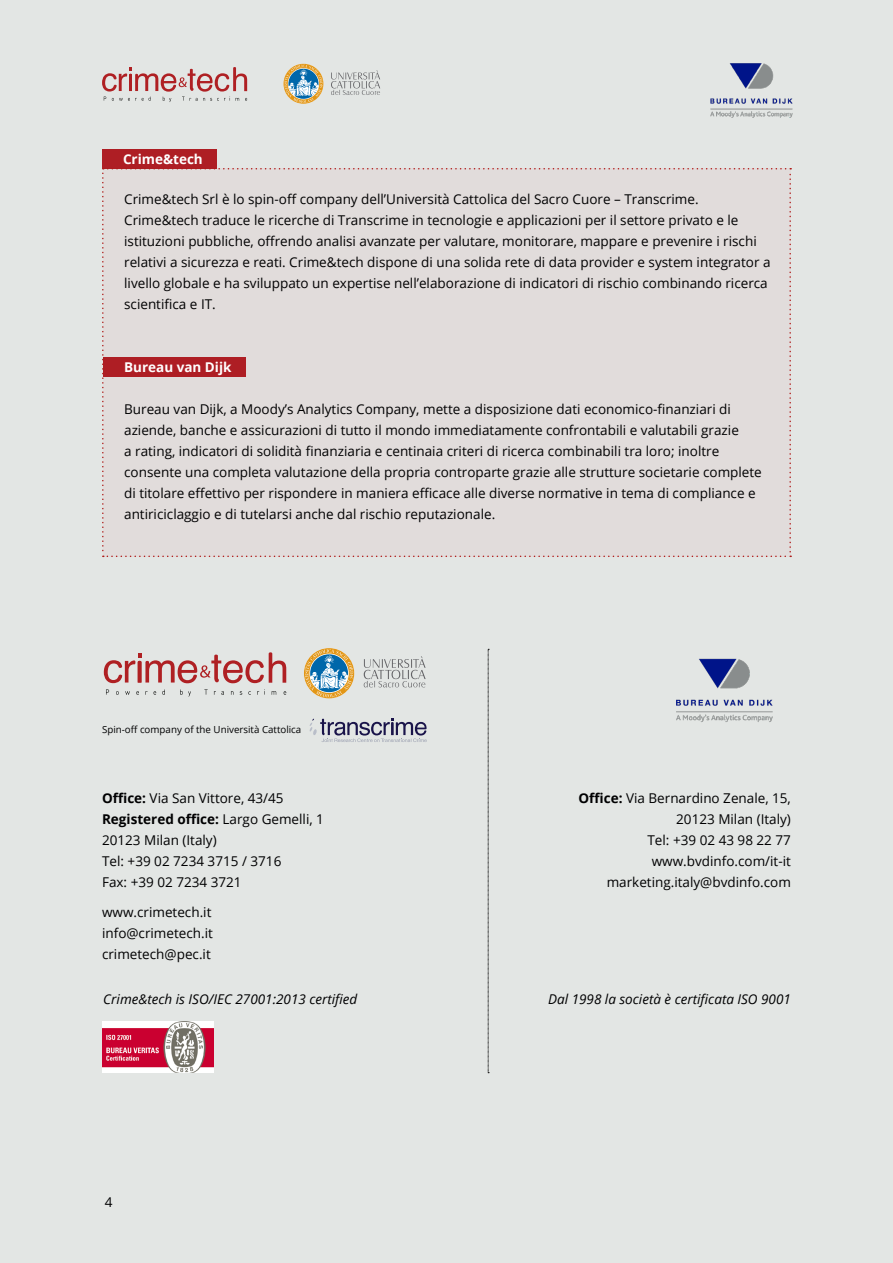
<style>
.page{position:relative;width:893px;height:1263px;background:#e3e6e4}
.page>*{position:absolute;margin:0;border:0;box-sizing:border-box;transform-origin:0 0}
.t1{font:13.5px/21px "Open Sans";color:#000001}
.t2{font:italic 13.5px "Open Sans";color:#000001}
.t3{font:700 13.5px "Open Sans";color:#000001}
.t4{font:700 13.5px "Open Sans";color:#fff}
.t5{font:9.75px "Open Sans";color:#000001}
.s1{font-weight:700}
.s2{font-weight:400}
</style>
<div class="page">
<div style="left:103px;top:149px;width:114px;height:20px;background:#ae1e24"></div>
<div style="left:102px;top:168px;width:689px;height:389px;background:#e1dcdb"></div>
<svg style="left:102px;top:67px;width:145px;height:35px"></svg>
<svg style="left:283px;top:64px;width:40px;height:40px"></svg>
<svg style="left:331px;top:70px;width:49px;height:25px"></svg>
<svg style="left:106px;top:689px;width:3px;height:6px"></svg>
<svg style="left:125px;top:691px;width:5px;height:4px"></svg>
<svg style="left:136px;top:691px;width:3px;height:4px"></svg>
<svg style="left:162px;top:689px;width:3px;height:6px"></svg>
<svg style="left:180px;top:689px;width:11px;height:7px"></svg>
<svg style="left:204px;top:689px;width:4px;height:6px"></svg>
<svg style="left:214px;top:691px;width:10px;height:4px"></svg>
<svg style="left:257px;top:689px;width:8px;height:6px"></svg>
<svg style="left:272px;top:691px;width:4px;height:4px"></svg>
<svg style="left:104px;top:652px;width:182px;height:31px"></svg>
<svg style="left:304px;top:648px;width:50px;height:50px"></svg>
<svg style="left:364px;top:656px;width:62px;height:31px"></svg>
<svg style="left:309px;top:718px;width:118px;height:24px"></svg>
<img style="left:102px;top:1022px;width:111px;height:51px">
<img style="left:710px;top:63px;width:83px;height:55px">
<svg style="left:488px;top:649px;width:1px;height:424px"></svg>
<img style="left:676px;top:658px;width:97px;height:64px">
<p class="t4" style="left:123px;top:149px;width:81px">Crime&amp;tech</p>
<p class="t1" style="left:124px;top:188px;width:648px">Crime&amp;tech Srl è lo spin-off company dell’Università Cattolica del Sacro Cuore – Transcrime.<br>Crime&amp;tech traduce le ricerche di Transcrime in tecnologie e applicazioni per il settore privato e le istituzioni pubbliche, offrendo analisi avanzate per valutare, monitorare, mappare e prevenire i rischi relativi a sicurezza e reati. Crime&amp;tech dispone di una solida rete di data provider e system integrator a livello globale e ha sviluppato un expertise nell’elaborazione di indicatori di rischio combinando ricerca scientifica e IT.</p>
<p class="t4" style="left:124px;top:358px;width:109px">Bureau van Dijk</p>
<p class="t1" style="left:124px;top:398px;width:639px">Bureau van Dijk, a Moody’s Analytics Company, mette a disposizione dati economico-finanziari di aziende, banche e assicurazioni di tutto il mondo immediatamente confrontabili e valutabili grazie<br>a rating, indicatori di solidità finanziaria e centinaia criteri di ricerca combinabili tra loro; inoltre consente una completa valutazione della propria controparte grazie alle strutture societarie complete di titolare effettivo per rispondere in maniera efficace alle diverse normative in tema di compliance e antiriciclaggio e di tutelarsi anche dal rischio reputazionale.</p>
<p class="t5" style="left:102px;top:723px;width:201px">Spin-off company of the Università Cattolica</p>
<p class="t1" style="left:102px;top:788px;width:183px"><span class="s1">Office:</span> Via San Vittore, 43/45</p>
<p class="t3" style="left:102px;top:810px;width:223px">Registered office: <span class="s2">Largo Gemelli, 1</span></p>
<p class="t1" style="left:102px;top:830px;width:116px">20123 Milan (Italy)</p>
<p class="t1" style="left:102px;top:851px;width:181px">Tel: +39 02 7234 3715 / 3716</p>
<p class="t1" style="left:102px;top:872px;width:141px">Fax: +39 02 7234 3721</p>
<p class="t1" style="left:102px;top:902px;width:111px">www.crimetech.it</p>
<p class="t1" style="left:102px;top:923px;width:112px">info@crimetech.it</p>
<p class="t1" style="left:102px;top:944px;width:110px">crimetech@pec.it</p>
<p class="t1" style="left:578px;top:788px;width:214px"><span class="s1">Office:</span> Via Bernardino Zenale, 15,</p>
<p class="t1" style="left:676px;top:809px;width:116px">20123 Milan (Italy)</p>
<p class="t1" style="left:647px;top:830px;width:145px">Tel: +39 02 43 98 22 77</p>
<p class="t1" style="left:652px;top:851px;width:141px">www.bvdinfo.com/it-it</p>
<p class="t1" style="left:607px;top:872px;width:186px">marketing.italy@bvdinfo.com</p>
<p class="t2" style="left:103px;top:990px;width:256px">Crime&amp;tech is ISO/IEC 27001:2013 certified</p>
<p class="t2" style="left:548px;top:990px;width:244px">Dal 1998 la società è certificata ISO 9001</p>
<p class="t1" style="left:105px;top:1192px;width:9px">4</p>
</div>
